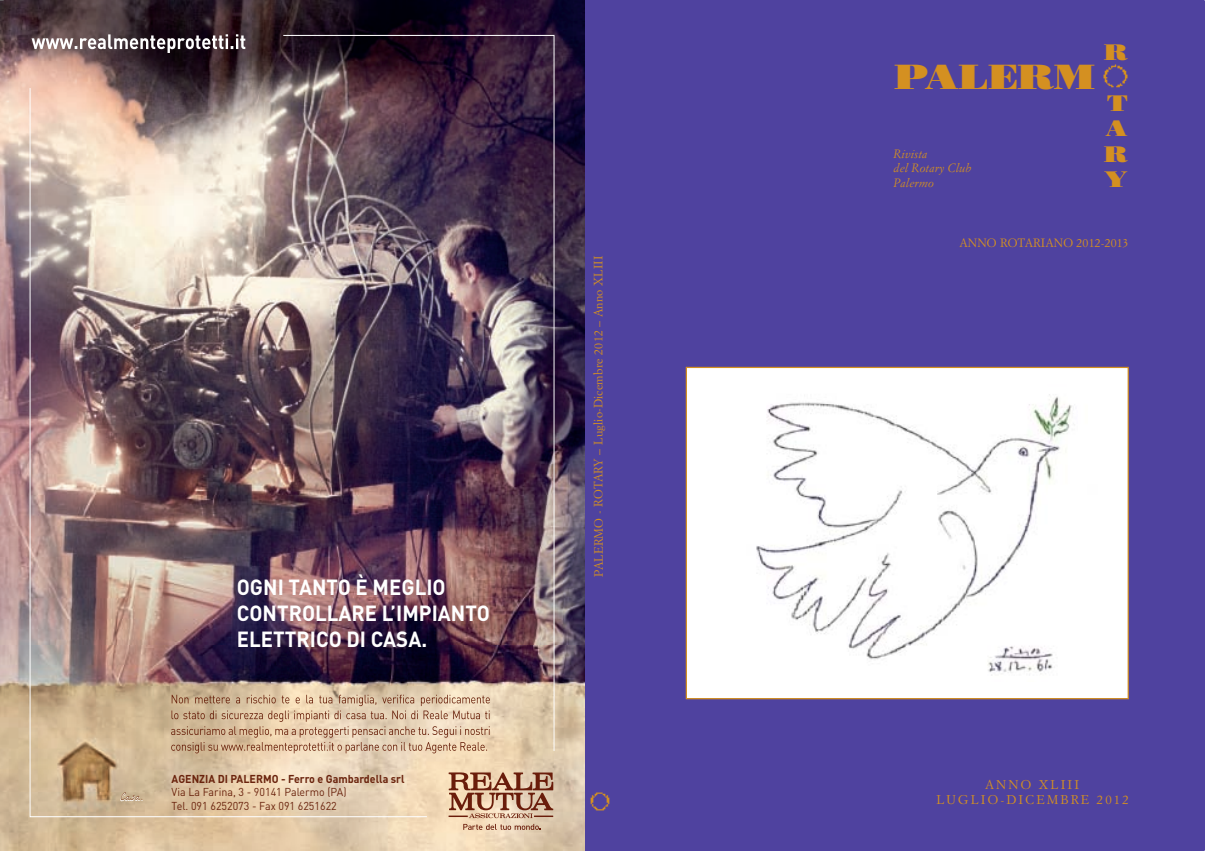
<style>
.page{position:relative;width:1205px;height:851px;background:#fff}
.page>*{position:absolute;margin:0;border:0;box-sizing:border-box;transform-origin:0 0}
.t1{font:35px "Bodoni Poster";color:#d49021;scale:1.17 1}
.t2{font:22.5px/25.5px "Bodoni Poster";color:#d49021;text-align:justify;scale:1.19 1}
.t3{font:21.62px/26px "DIN Bold+SDWKTI";color:#fff;scale:.94 1}
.t4{font:12.5px/15px "Simoncini Garamond";letter-spacing:.165em;color:#d49021;text-align:center}
.t5{font:11.88px "Simoncini Garamond";letter-spacing:.015em;color:#d49021}
.t6{font:italic 11.88px/14.2px "Simoncini Garamond";letter-spacing:.01em;color:#d49021}
.t7{font:11.38px/13.6px "DIN Regular+TCYNRU";color:#6a230d;scale:.94 1}
.t8{font:11.38px "DIN Bold+SDWKTI";color:#6a230d;scale:.94 1}
</style>
<div class="page">
<div style="left:585px;top:0;width:30px;height:850px;background:#4f429f"></div>
<div style="left:615px;top:0;width:590px;height:850px;background:#4f429f"></div>
<div style="left:687px;top:368px;width:440px;height:330px;background:#fff"></div>
<img style="left:756px;top:394px;width:316px;height:282px">
<div style="left:686px;top:367px;width:443px;height:332px;border:1px solid #d49021"></div>
<img style="left:1103px;top:64px;width:25px;height:24px">
<img style="left:590px;top:792px;width:20px;height:19px">
<img style="left:0;top:0;width:585px;height:850px">
<img style="left:282px;top:34px;width:273px;height:717px">
<img style="left:29px;top:87px;width:399px;height:730px">
<svg style="left:32px;top:34px;width:213px;height:19px"></svg>
<svg style="left:448px;top:772px;width:105px;height:57px;background:#c49d83"></svg>
<h3 class="t3" style="left:237px;top:574px;width:271px">OGNI TANTO È MEGLIO<br>CONTROLLARE L’IMPIANTO<br>ELETTRICO DI CASA.</h3>
<p class="t8" style="left:172px;top:771px;width:249px">AGENZIA DI PALERMO - Ferro e Gambardella srl</p>
<p class="t7" style="left:172px;top:785px;width:187px">Via La Farina, 3 - 90141 Palermo (PA)<br>Tel. 091 6252073 - Fax 091 6251622</p>
<p class="t5" style="left:593px;top:577px;width:323px;rotate:-90deg">PALERMO - ROTARY – Luglio D- icembre 2012 – Anno XLIII</p>
<h1 class="t1" style="left:894px;top:56px;width:173px">PALERM</h1>
<p class="t6" style="left:893px;top:148px;width:79px">Rivista<br>del Rotary Club<br>Palermo</p>
<h2 class="t2" style="left:1104px;top:39px;width:21px">R</h2>
<h2 class="t2" style="left:1104px;top:90px;width:21px">T A R Y</h2>
<p class="t5" style="left:959px;top:238px;width:171px">ANNO ROTARIANO 2012-2013</p>
<p class="t4" style="left:936px;top:777px;width:194px">ANNO XLIII<br>LUGLIO-DICEMBRE 2012</p>
</div>
